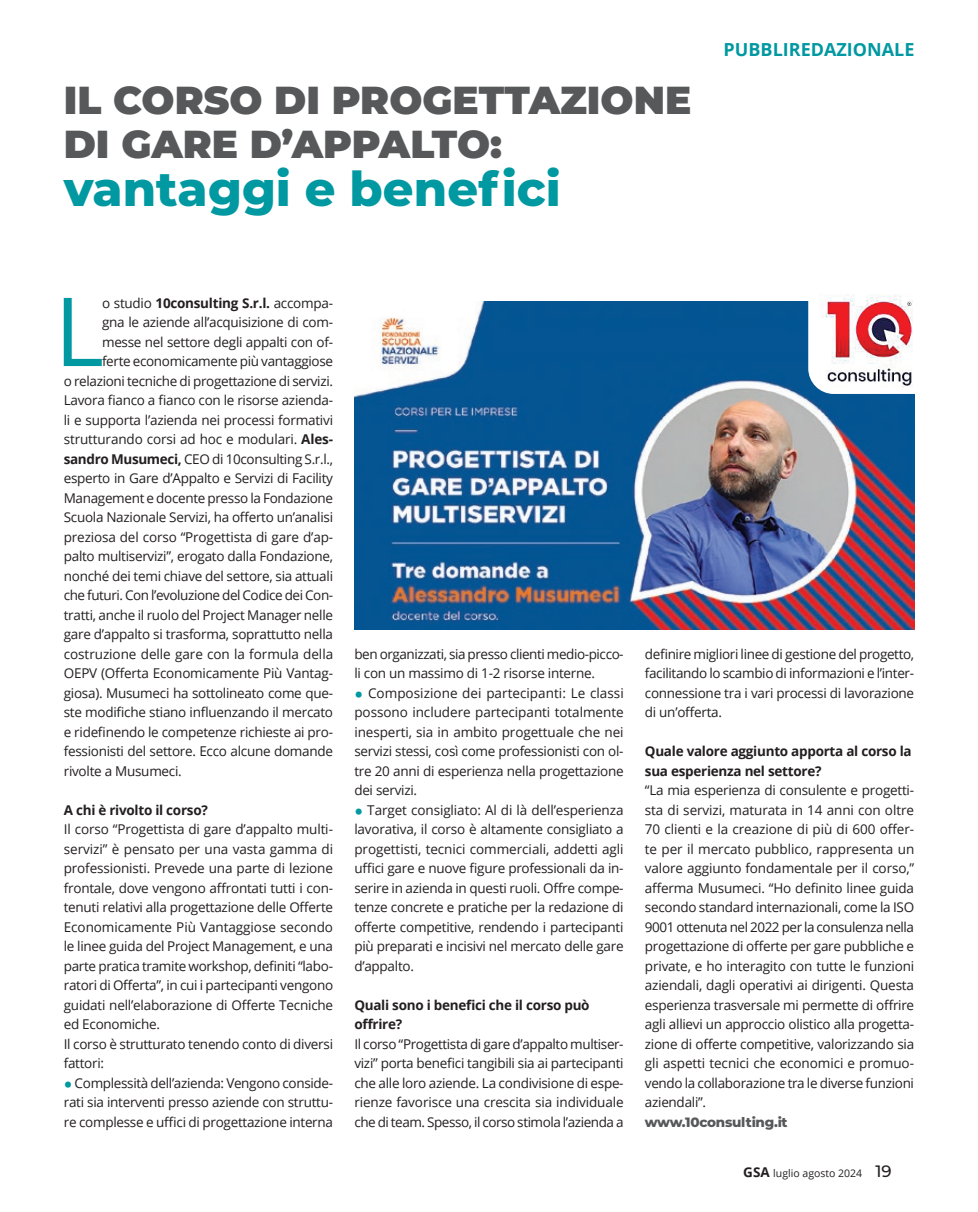
<style>
.page{position:relative;width:978px;height:1212px;background:#fff}
.page>*{position:absolute;margin:0;border:0;box-sizing:border-box;transform-origin:0 0}
.testo_GSA{font:95.4px "Open Sans";color:#0098a1}
.attualità_titolo_1{font:800 48px "Montserrat";color:#0098a1}
.attualità_titolo_2{font:900 39px "Montserrat";color:#57585a}
.t1{font:700 18px "Open Sans";color:#0098a1}
.testo_GSA-2{font:13.5px/19.5px "Open Sans";letter-spacing:-.02em;color:#231f20;text-align:justify}
.titoletti_attualità{font:700 13.5px/19.5px "Open Sans";letter-spacing:-.02em;color:#231f20}
.didascalia_1{font:800 13.5px "Montserrat";letter-spacing:-.02em;color:#57585a}
.t2{font:10.5px "Open Sans";color:#231f20}
.s1{font-weight:700}
.s2{font-family:"Corbel";font-size:19.5px;color:#0098a1}
.s3{font-weight:700;font-size:13.5px}
.s4{font-family:"Montserrat";font-weight:500;font-size:16.5px}
</style>
<div class="page">
<img style="left:354px;top:302px;width:561px;height:327px">
<img style="left:808px;top:294px;width:107px;height:100px">
<p class="attualità_titolo_2" style="left:64px;top:71px;width:629px">IL CORSO DI PROGETTAZIONE</p>
<p class="attualità_titolo_2" style="left:64px;top:115px;width:440px">DI GARE D’APPALTO:</p>
<p class="attualità_titolo_1" style="left:64px;top:154px;width:498px">vantaggi e benefici</p>
<p class="t1" style="left:724px;top:37px;width:192px">PUBBLIREDAZIONALE</p>
<p class="testo_GSA-2" style="left:64px;top:293px;width:271px;text-align:right">o studio <span class="s1">10consulting S.r.l.</span> accompa-<br>gna le aziende all’acquisizione di com&shy;messe nel settore degli appalti con of-<br>ferte economicamente più vantaggiose<br>o relazioni tecniche di progettazione di servizi.</p>
<p class="testo_GSA-2" style="left:64px;top:390px;width:271px">Lavora fianco a fianco con le risorse azienda&shy;li e supporta l’azienda nei processi formativi strutturando corsi ad hoc e modulari. <span class="s1">Ales&shy;sandro Musumeci,</span> CEO di 10consulting S.r.l., esperto in Gare d’Appalto e Servizi di Facility Management e docente presso la Fondazione Scuola Nazionale Servizi, ha offerto un’analisi preziosa del corso “Progettista di gare d’ap&shy;palto multiservizi”, erogato dalla Fondazione, nonché dei temi chiave del settore, sia attuali che futuri. Con l’evoluzione del Codice dei Con&shy;tratti, anche il ruolo del Project Manager nelle gare d’appalto si trasforma, soprattutto nella costruzione delle gare con la formula della OEPV (Offerta Economicamente Più Vantag&shy;giosa). Musumeci ha sottolineato come que&shy;ste modifiche stiano influenzando il mercato e ridefinendo le competenze richieste ai pro&shy;fessionisti del settore. Ecco alcune domande rivolte a Musumeci.</p>
<p class="titoletti_attualità" style="left:64px;top:800px;width:146px">A chi è rivolto il corso?</p>
<p class="testo_GSA-2" style="left:64px;top:819px;width:271px">Il corso “Progettista di gare d’appalto multi&shy;servizi” è pensato per una vasta gamma di professionisti. Prevede una parte di lezione frontale, dove vengono affrontati tutti i con&shy;tenuti relativi alla progettazione delle Offerte Economicamente Più Vantaggiose secondo le linee guida del Project Management, e una parte pratica tramite workshop, definiti “labo&shy;ratori di Offerta”, in cui i partecipanti vengono guidati nell’elaborazione di Offerte Tecniche ed Economiche.</p>
<p class="testo_GSA-2" style="left:64px;top:1034px;width:271px">Il corso è strutturato tenendo conto di diversi fattori:</p>
<p class="testo_GSA-2" style="left:64px;top:1073px;width:271px"><span class="s2">•</span> Complessità dell’azienda: Vengono conside&shy;rati sia interventi presso aziende con struttu&shy;re complesse e uffici di progettazione interna</p>
<p class="testo_GSA" style="left:54px;top:266px;width:51px">L</p>
<p class="testo_GSA-2" style="left:354px;top:644px;width:271px">ben organizzati, sia presso clienti medio-picco&shy;li con un massimo di 1-2 risorse interne.</p>
<p class="testo_GSA-2" style="left:354px;top:683px;width:271px"><span class="s2">•</span> Composizione dei partecipanti: Le classi possono includere partecipanti totalmente inesperti, sia in ambito progettuale che nei servizi stessi, così come professionisti con ol&shy;tre 20 anni di esperienza nella progettazione dei servizi.</p>
<p class="testo_GSA-2" style="left:354px;top:800px;width:271px"><span class="s2">•</span> Target consigliato: Al di là dell’esperienza lavorativa, il corso è altamente consigliato a progettisti, tecnici commerciali, addetti agli uffici gare e nuove figure professionali da in&shy;serire in azienda in questi ruoli. Offre compe&shy;tenze concrete e pratiche per la redazione di offerte competitive, rendendo i partecipanti più preparati e incisivi nel mercato delle gare d’appalto.</p>
<p class="titoletti_attualità" style="left:354px;top:995px;width:237px">Quali sono i benefici che il corso può offrire?</p>
<p class="testo_GSA-2" style="left:354px;top:1034px;width:271px">Il corso “Progettista di gare d’appalto multiser&shy;vizi” porta benefici tangibili sia ai partecipanti che alle loro aziende. La condivisione di espe&shy;rienze favorisce una crescita sia individuale che di team. Spesso, il corso stimola l’azienda a</p>
<p class="testo_GSA-2" style="left:645px;top:644px;width:271px">definire migliori linee di gestione del progetto, facilitando lo scambio di informazioni e l’inter&shy;connessione tra i vari processi di lavorazione di un’offerta.</p>
<p class="titoletti_attualità" style="left:645px;top:741px;width:268px">Quale valore aggiunto apporta al corso la sua esperienza nel settore?</p>
<p class="testo_GSA-2" style="left:645px;top:780px;width:271px">“La mia esperienza di consulente e progetti&shy;sta di servizi, maturata in 14 anni con oltre 70 clienti e la creazione di più di 600 offer&shy;te per il mercato pubblico, rappresenta un valore aggiunto fondamentale per il corso,” afferma Musumeci. “Ho definito linee guida secondo standard internazionali, come la ISO 9001 ottenuta nel 2022 per la consulenza nella progettazione di offerte per gare pubbliche e private, e ho interagito con tutte le funzioni aziendali, dagli operativi ai dirigenti. Questa esperienza trasversale mi permette di offrire agli allievi un approccio olistico alla progetta&shy;zione di offerte competitive, valorizzando sia gli aspetti tecnici che economici e promuo&shy;vendo la collaborazione tra le diverse funzioni aziendali”.</p>
<p class="didascalia_1" style="left:645px;top:1112px;width:144px">www.10consulting.it</p>
<p class="t2" style="left:743px;top:1166px;width:150px"><span class="s3">GSA</span> luglio agosto 2024 <span class="s4">19</span></p>
</div>
